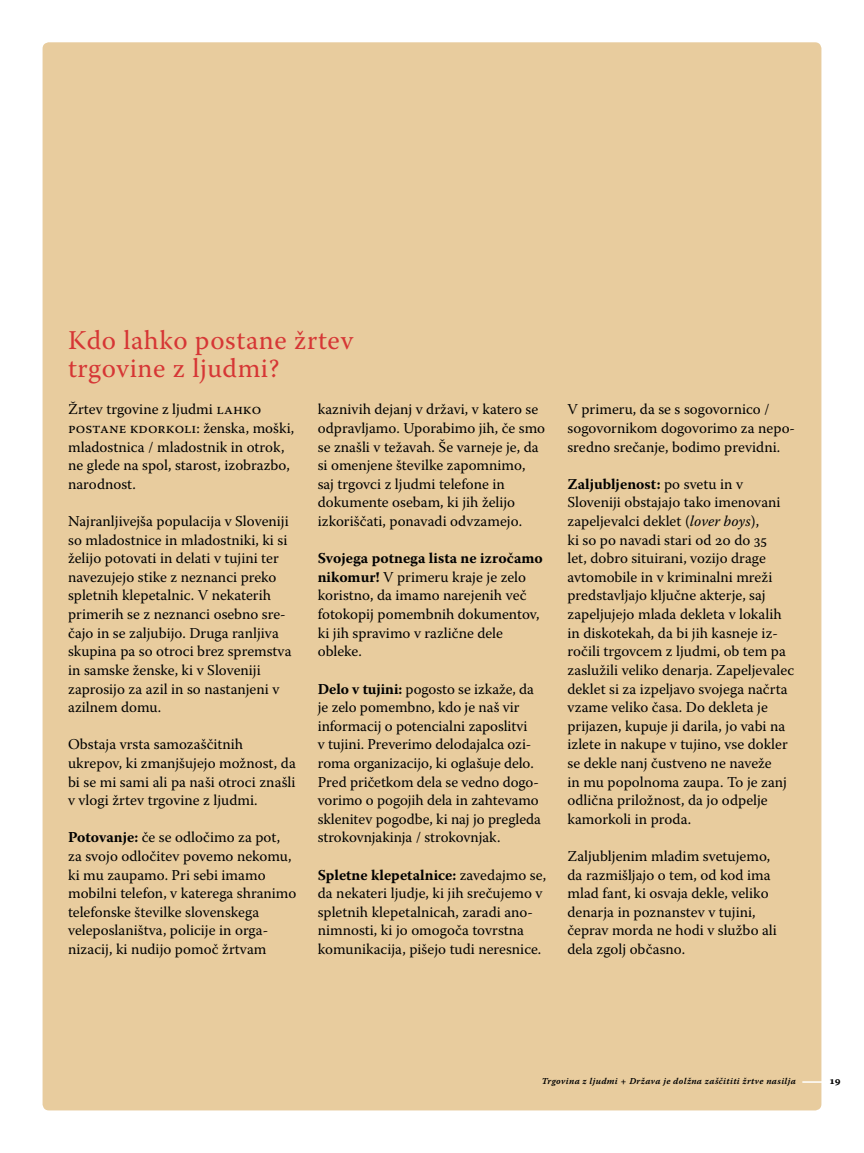
<style>
.page{position:relative;width:864px;height:1153px;background:#fff}
.page>*{position:absolute;margin:0;border:0;box-sizing:border-box;transform-origin:0 0}
.t1{font:27px/27.9px "Warnock Pro";letter-spacing:.02em;color:#d63635}
.t2{font:15px/18.6px "Warnock Pro";color:#000}
.t3{font:10.5px "Warnock Pro Bold Capt";color:#000}
.t4{font:9px "Warnock Pro Semibold It Capt";letter-spacing:.03em;color:#000}
.s1{font-weight:700}
.s2{font-style:italic}
</style>
<div class="page">
<div style="left:43px;top:42px;width:778px;height:1068px;background:#e8cc9e;border-radius:6px"></div>
<svg style="left:802px;top:1081px;width:20px;height:1px"></svg>
<h1 class="t1" style="left:68px;top:326px;width:287px">Kdo lahko postane žrtev trgovine z ljudmi?</h1>
<p class="t2" style="left:317px;top:400px;width:229px">kaznivih dejanj v državi, v katero se odpravljamo. Uporabimo jih, če smo se znašli v težavah. Še varneje je, da si omenjene številke zapomnimo, saj trgovci z ljudmi telefone in dokumente osebam, ki jih želijo izkoriščati, ponavadi odvzamejo.</p>
<p class="t2" style="left:317px;top:548px;width:226px"><span class="s1">Svojega potnega lista ne izročamo nikomur!</span> V primeru kraje je zelo koristno, da imamo narejenih več fotokopij pomembnih dokumentov, ki jih spravimo v različne dele obleke.</p>
<p class="t2" style="left:317px;top:679px;width:225px"><span class="s1">Delo v tujini:</span> pogosto se izkaže, da je zelo pomembno, kdo je naš vir informacij o potencialni zaposlitvi<br>v tujini. Preverimo delodajalca ozi&shy;roma organizacijo, ki oglašuje delo.<br>Pred pričetkom dela se vedno dogo&shy;vorimo o pogojih dela in zahtevamo sklenitev pogodbe, ki naj jo pregleda strokovnjakinja / strokovnjak.</p>
<p class="t2" style="left:317px;top:865px;width:230px"><span class="s1">Spletne klepetalnice:</span> zavedajmo se, da nekateri ljudje, ki jih srečujemo v spletnih klepetalnicah, zaradi ano&shy;nimnosti, ki jo omogoča tovrstna komunikacija, pišejo tudi neresnice.</p>
<p class="t2" style="left:68px;top:400px;width:227px">Žrtev trgovine z ljudmi lahko postane kdorkoli: ženska, moški, mladostnica / mladostnik in otrok, ne glede na spol, starost, izobrazbo, narodnost.</p>
<p class="t2" style="left:68px;top:511px;width:225px">Najranljivejša populacija v Sloveniji so mladostnice in mladostniki, ki si želijo potovati in delati v tujini ter navezujejo stike z neznanci preko spletnih klepetalnic. V nekaterih primerih se z neznanci osebno sre&shy;čajo in se zaljubijo. Druga ranljiva skupina pa so otroci brez spremstva in samske ženske, ki v Sloveniji zaprosijo za azil in so nastanjeni v azilnem domu.</p>
<p class="t2" style="left:68px;top:734px;width:229px">Obstaja vrsta samozaščitnih ukrepov, ki zmanjšujejo možnost, da bi se mi sami ali pa naši otroci znašli v vlogi žrtev trgovine z ljudmi.</p>
<p class="t2" style="left:68px;top:827px;width:230px"><span class="s1">Potovanje:</span> če se odločimo za pot, za svojo odločitev povemo nekomu, ki mu zaupamo. Pri sebi imamo mobilni telefon, v katerega shranimo telefonske številke slovenskega veleposlaništva, policije in orga&shy;nizacij, ki nudijo pomoč žrtvam</p>
<p class="t2" style="left:567px;top:400px;width:229px">V primeru, da se s sogovornico / sogovornikom dogovorimo za nepo&shy;sredno srečanje, bodimo previdni.</p>
<p class="t2" style="left:567px;top:474px;width:228px"><span class="s1">Zaljubljenost:</span> po svetu in v Sloveniji obstajajo tako imenovani zapeljevalci deklet (<span class="s2">lover boys</span>),<br>ki so po navadi stari od 20 do 35<br>let, dobro situirani, vozijo drage avtomobile in v kriminalni mreži predstavljajo ključne akterje, saj zapeljujejo mlada dekleta v lokalih in diskotekah, da bi jih kasneje iz&shy;ročili trgovcem z ljudmi, ob tem pa zaslužili veliko denarja. Zapeljevalec deklet si za izpeljavo svojega načrta vzame veliko časa. Do dekleta je prijazen, kupuje ji darila, jo vabi na izlete in nakupe v tujino, vse dokler se dekle nanj čustveno ne naveže<br>in mu popolnoma zaupa. To je zanj odlična priložnost, da jo odpelje kamorkoli in proda.</p>
<p class="t2" style="left:567px;top:846px;width:211px">Zaljubljenim mladim svetujemo, da razmišljajo o tem, od kod ima mlad fant, ki osvaja dekle, veliko denarja in poznanstev v tujini, čeprav morda ne hodi v službo ali dela zgolj občasno.</p>
<p class="t4" style="left:541px;top:1075px;width:255px">Trgovina z ljudmi + Država je dolžna zaščititi žrtve nasilja</p>
<p class="t3" style="left:829px;top:1074px;width:11px">19</p>
</div>
